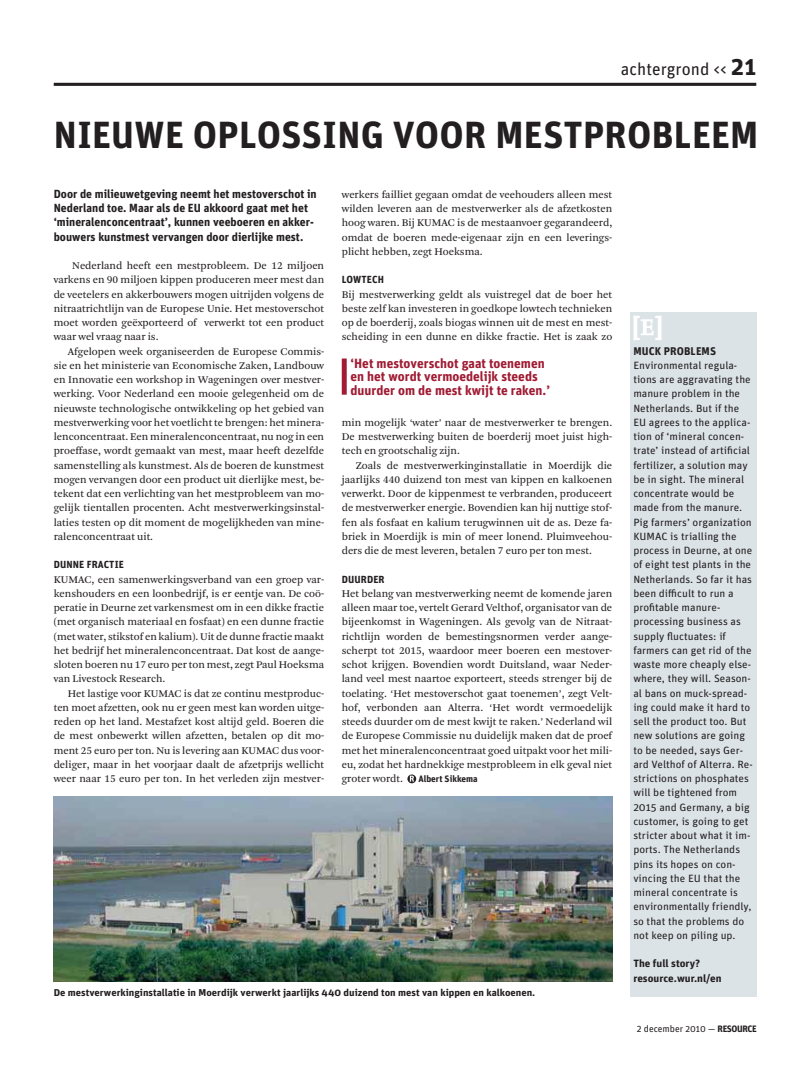
<style>
.page{position:relative;width:810px;height:1080px;background:#fff}
.page>*{position:absolute;margin:0;border:0;box-sizing:border-box;transform-origin:0 0}
.t1{font:700 37.75px "Unit OT";letter-spacing:.01em;color:#231f20}
.t2{font:17.38px "Unit OT";color:#231f20}
.t3{font:700 13.38px/13.4px "Unit OT";color:#a01b33}
.t4{font:700 11.75px/14.2px "Unit OT";color:#231f20}
.t5{font:700 11.12px "Unit OT";letter-spacing:.01em;color:#231f20}
.t6{font:10.75px/14.2px "Arnhem Blond";color:#231f20;text-align:justify}
.t7{font:10.5px/14.2px "Unit OT";color:#231f20;scale:1.06 1}
.t8{font:700 10.5px/14.2px "Unit OT";color:#231f20;scale:1.06 1}
.t9{font:700 10.25px "Unit OT";letter-spacing:.01em;color:#231f20}
.t10{font:700 9.88px "Unit OT";color:#231f20;scale:1.07 1}
.t11{font:9.5px "Unit OT";color:#231f20}
.t12{font:700 9.25px "Unit OT";color:#231f20}
.s1{font-weight:700;font-size:24.75px}
.s2{font-size:9.25px}
.s3{font-weight:700;font-size:9.25px}
</style>
<div class="page">
<div style="left:630px;top:312px;width:126px;height:685px;background:#dce3e7"></div>
<hr style="left:54px;top:83px;width:702px;height:3px;background:#231f20">
<svg style="left:407px;top:774px;width:9px;height:9px"></svg>
<div style="left:342px;top:359px;width:5px;height:36px;background:#a01b33"></div>
<svg style="left:633px;top:316px;width:29px;height:24px"></svg>
<img style="left:54px;top:796px;width:558px;height:186px">
<h2 class="t2" style="left:621px;top:62px;width:137px">achtergrond &lt;&lt; <span class="s1">21</span></h2>
<h1 class="t1" style="left:54px;top:121px;width:706px">NIEUWE OPLOSSING VOOR MESTPROBLEEM</h1>
<p class="t4" style="left:54px;top:187px;width:265px">Door de milieuwetgeving neemt het mestoverschot in Nederland toe. Maar als de EU akkoord gaat met het ‘mineralenconcentraat’, kunnen veeboeren en akker&shy;bouwers kunstmest vervangen door dierlijke mest.</p>
<p class="t6" style="left:54px;top:259px;width:272px;text-indent:18px">Nederland heeft een mestprobleem. De 12 miljoen varkens en 90 miljoen kippen produceren meer mest dan de veetelers en akkerbouwers mogen uitrijden volgens de nitraatrichtlijn van de Europese Unie. Het mestoverschot moet worden geëxporteerd of verwerkt tot een product waar wel vraag naar is.</p>
<p class="t6" style="left:54px;top:345px;width:272px;text-indent:14px">Afgelopen week organiseerden de Europese Commis&shy;sie en het ministerie van Economische Zaken, Landbouw en Innovatie een workshop in Wageningen over mestver&shy;werking. Voor Nederland een mooie gelegenheid om de nieuwste technologische ontwikkeling op het gebied van mestverwerking voor het voetlicht te brengen: het minera&shy;lenconcentraat. Een mineralenconcentraat, nu nog in een proeffase, wordt gemaakt van mest, maar heeft dezelfde samenstelling als kunstmest. Als de boeren de kunstmest mogen vervangen door een product uit dierlijke mest, be&shy;tekent dat een verlichting van het mestprobleem van mo&shy;gelijk tientallen procenten. Acht mestverwerkingsinstal&shy;laties testen op dit moment de mogelijkheden van mine&shy;ralenconcentraat uit.</p>
<p class="t9" style="left:54px;top:561px;width:72px">DUNNE FRACTIE</p>
<p class="t6" style="left:54px;top:573px;width:272px">KUMAC, een samenwerkingsverband van een groep var&shy;kenshouders en een loonbedrijf, is er eentje van. De coö&shy;peratie in Deurne zet varkensmest om in een dikke fractie (met organisch materiaal en fosfaat) en een dunne fractie (met water, stikstof en kalium). Uit de dunne fractie maakt het bedrijf het mineralenconcentraat. Dat kost de aange&shy;sloten boeren nu 17 euro per ton mest, zegt Paul Hoeksma van Livestock Research.</p>
<p class="t6" style="left:54px;top:687px;width:272px;text-indent:14px">Het lastige voor KUMAC is dat ze continu mestproduc&shy;ten moet afzetten, ook nu er geen mest kan worden uitge&shy;reden op het land. Mestafzet kost altijd geld. Boeren die de mest onbewerkt willen afzetten, betalen op dit mo&shy;ment 25 euro per ton. Nu is levering aan KUMAC dus voor&shy;deliger, maar in het voorjaar daalt de afzetprijs wellicht weer naar 15 euro per ton. In het verleden zijn mestver-</p>
<p class="t6" style="left:342px;top:188px;width:272px">werkers failliet gegaan omdat de veehouders alleen mest wilden leveren aan de mestverwerker als de afzetkosten hoog waren. Bij KUMAC is de mestaanvoer gegarandeerd, omdat de boeren mede-eigenaar zijn en een leverings&shy;plicht hebben, zegt Hoeksma.</p>
<p class="t9" style="left:342px;top:276px;width:44px">LOWTECH</p>
<p class="t6" style="left:342px;top:288px;width:272px">Bij mestverwerking geldt als vuistregel dat de boer het beste zelf kan investeren in goedkope lowtech technieken op de boerderij, zoals biogas winnen uit de mest en mest&shy;scheiding in een dunne en dikke fractie. Het is zaak zo</p>
<p class="t3" style="left:351px;top:357px;width:201px">‘Het mestoverschot gaat toenemen en het wordt vermoedelijk steeds duurder om de mest kwijt te raken.’</p>
<p class="t6" style="left:342px;top:416px;width:272px">min mogelijk ‘water’ naar de mestverwerker te brengen.<br>De mestverwerking buiten de boerderij moet juist high&shy;tech en grootschalig zijn.</p>
<p class="t6" style="left:342px;top:459px;width:272px;text-indent:14px">Zoals de mestverwerkinginstallatie in Moerdijk die jaarlijks 440 duizend ton mest van kippen en kalkoenen verwerkt. Door de kippenmest te verbranden, produceert de mestverwerker energie. Bovendien kan hij nuttige stof&shy;fen als fosfaat en kalium terugwinnen uit de as. Deze fa&shy;briek in Moerdijk is min of meer lonend. Pluimveehou&shy;ders die de mest leveren, betalen 7 euro per ton mest.</p>
<p class="t9" style="left:342px;top:575px;width:44px">DUURDER</p>
<p class="t6" style="left:342px;top:587px;width:272px">Het belang van mestverwerking neemt de komende jaren alleen maar toe, vertelt Gerard Velthof, organisator van de bijeenkomst in Wageningen. Als gevolg van de Nitraat&shy;richtlijn worden de bemestingsnormen verder aange&shy;scherpt tot 2015, waardoor meer boeren een mestover&shy;schot krijgen. Bovendien wordt Duitsland, waar Neder&shy;land veel mest naartoe exporteert, steeds strenger bij de toelating. ‘Het mestoverschot gaat toenemen’, zegt Velt&shy;hof, verbonden aan Alterra. ‘Het wordt vermoedelijk steeds duurder om de mest kwijt te raken.’ Nederland wil de Europese Commissie nu duidelijk maken dat de proef met het mineralenconcentraat goed uitpakt voor het mili&shy;eu, zodat het hardnekkige mestprobleem in elk geval niet groter wordt.</p>
<p class="t12" style="left:418px;top:775px;width:61px">Albert Sikkema</p>
<p class="t10" style="left:54px;top:989px;width:452px">De mestverwerkinginstallatie in Moerdijk verwerkt jaarlijks 440 duizend ton mest van kippen en kalkoenen.</p>
<p class="t5" style="left:633px;top:347px;width:84px">MUCK PROBLEMS</p>
<p class="t7" style="left:633px;top:359px;width:114px">Environmental regula&shy;tions are aggravating the manure problem in the<br>Netherlands. But if the<br>EU agrees to the applica&shy;tion of ‘mineral concen&shy;trate’ instead of artificial fertilizer, a solution may be in sight. The mineral concentrate would be made from the manure.<br>Pig farmers’ organization<br>KUMAC is trialling the process in Deurne, at one of eight test plants in the<br>Netherlands. So far it has been difficult to run a profitable manure&shy;processing business as supply fluctuates: if farmers can get rid of the waste more cheaply else&shy;where, they will. Season&shy;al bans on muck-spread&shy;ing could make it hard to sell the product too. But new solutions are going to be needed, says Ger&shy;ard Velthof of Alterra. Re&shy;strictions on phosphates will be tightened from<br>2015 and Germany, a big customer, is going to get stricter about what it im&shy;ports. The Netherlands pins its hopes on con&shy;vincing the EU that the mineral concentrate is environmentally friendly, so that the problems do not keep on piling up.</p>
<p class="t8" style="left:633px;top:957px;width:85px">The full story? resource.wur.nl/en</p>
<p class="t11" style="left:637px;top:1026px;width:122px">2 december <span class="s2">2010 —</span> <span class="s3">RESOURCE</span></p>
</div>
